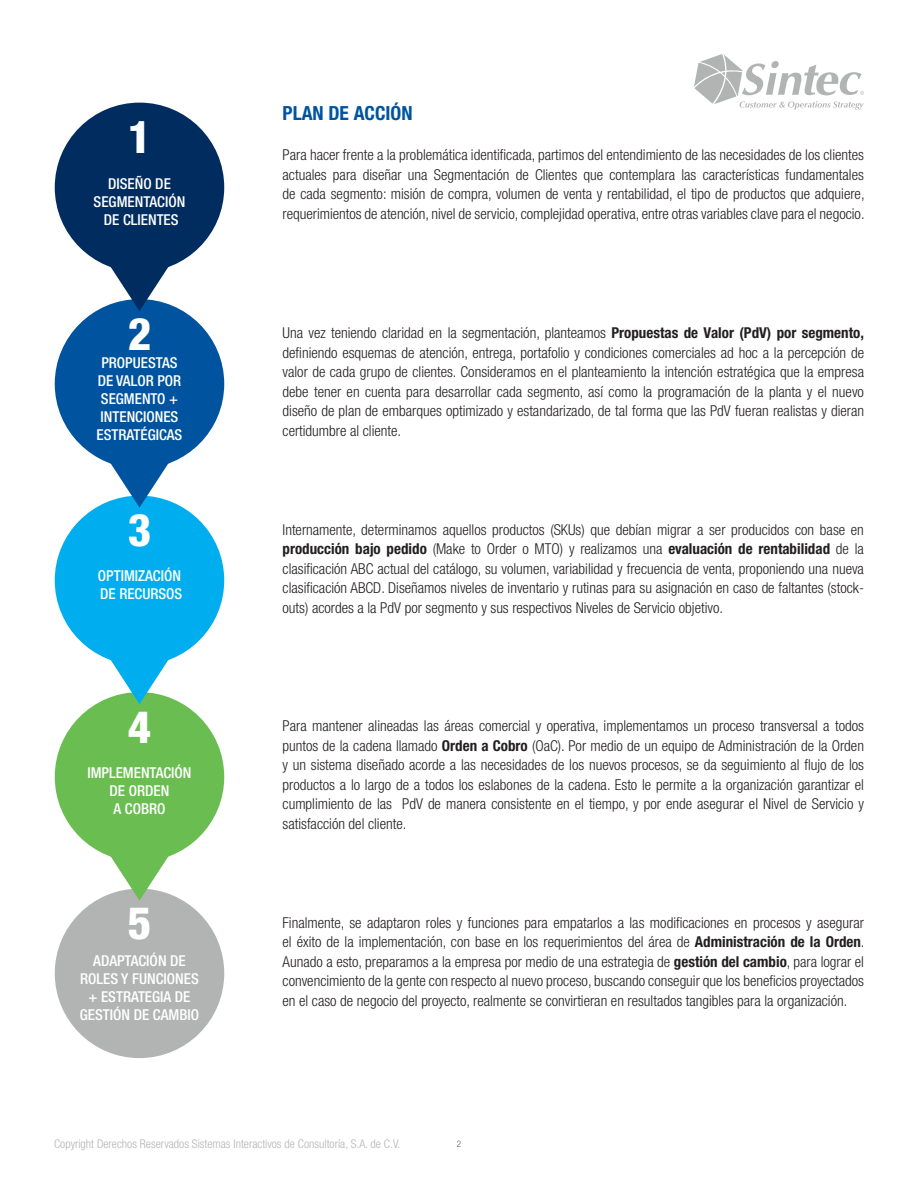
<style>
.page{position:relative;width:918px;height:1188px;background:#fff}
.page>*{position:absolute;margin:0;border:0;box-sizing:border-box;transform-origin:0 0}
.t1{font:800 condensed 45px "Helvetica Neue LT Std";color:#fff}
.t2{font:700 condensed 19.5px "Helvetica Neue LT Std";color:#00549f}
.t3{font:300 condensed 15px/19.5px "Helvetica Neue LT Std";color:#231f20;text-align:justify}
.t4{font:500 condensed 15px/18px "Helvetica Neue LT Std";color:#fff;text-align:center}
.t5{font:300 condensed 12px "Helvetica Neue LT Std";color:#b2b4b3}
.t6{font:100 condensed 9px "Helvetica Neue LT Std";color:#231f20}
.s1{font-weight:700}
</style>
<div class="page">
<svg style="left:694px;top:54px;width:170px;height:56px"></svg>
<div style="left:55px;top:103px;width:169px;height:169px;background:#002c5f;border-radius:50%"></div>
<div style="left:55px;top:299px;width:169px;height:170px;background:#00549f;border-radius:50%"></div>
<div style="left:55px;top:692px;width:169px;height:170px;background:#6abe51;border-radius:50%"></div>
<div style="left:55px;top:889px;width:169px;height:169px;background:#b2b4b3;border-radius:50%"></div>
<div style="left:55px;top:496px;width:169px;height:169px;background:#00aeef;border-radius:50%"></div>
<svg style="left:89px;top:255px;width:101px;height:56px"></svg>
<svg style="left:89px;top:452px;width:101px;height:56px"></svg>
<svg style="left:89px;top:845px;width:101px;height:56px"></svg>
<svg style="left:89px;top:648px;width:101px;height:56px"></svg>
<p class="t1" style="left:128px;top:109px;width:25px">1</p>
<p class="t4" style="left:94px;top:174px;width:93px">DISEÑO DE<br>SEGMENTACIÓN</p>
<p class="t4" style="left:104px;top:210px;width:76px">DE CLIENTES</p>
<p class="t1" style="left:128px;top:306px;width:25px">2</p>
<p class="t4" style="left:101px;top:353px;width:78px">PROPUESTAS</p>
<p class="t4" style="left:97px;top:371px;width:87px;text-align:left">DE VALOR POR<br>SEGMENTO +<br>INTENCIONES<br>ESTRATÉGICAS</p>
<p class="t1" style="left:128px;top:502px;width:25px">3</p>
<p class="t4" style="left:98px;top:567px;width:85px">OPTIMIZACIÓN</p>
<p class="t4" style="left:100px;top:585px;width:84px">DE RECURSOS</p>
<p class="t1" style="left:128px;top:699px;width:25px">4</p>
<p class="t4" style="left:87px;top:764px;width:106px">IMPLEMENTACIÓN</p>
<p class="t4" style="left:110px;top:782px;width:61px">DE ORDEN</p>
<p class="t4" style="left:114px;top:800px;width:53px">A COBRO</p>
<p class="t1" style="left:128px;top:895px;width:25px">5</p>
<p class="t4" style="left:80px;top:951px;width:121px">ADAPTACIÓN DE<br>ROLES Y FUNCIONES + ESTRATEGIA DE<br>GESTIÓN DE CAMBIO</p>
<p class="t2" style="left:283px;top:101px;width:131px">PLAN DE ACCIÓN</p>
<p class="t3" style="left:283px;top:145px;width:584px">Para hacer frente a la problemática identificada, partimos del entendimiento de las necesidades de los clientes actuales para diseñar una Segmentación de Clientes que contemplara las características fundamentales de cada segmento: misión de compra, volumen de venta y rentabilidad, el tipo de productos que adquiere, requerimientos de atención, nivel de servicio, complejidad operativa, entre otras variables clave para el negocio.</p>
<p class="t3" style="left:283px;top:323px;width:583px">Una vez teniendo claridad en la segmentación, planteamos <span class="s1">Propuestas de Valor (PdV) por segmento, </span>definiendo esquemas de atención, entrega, portafolio y condiciones comerciales ad hoc a la percepción de valor de cada grupo de clientes. Consideramos en el planteamiento la intención estratégica que la empresa debe tener en cuenta para desarrollar cada segmento, así como la programación de la planta y el nuevo diseño de plan de embarques optimizado y estandarizado, de tal forma que las PdV fueran realistas y dieran certidumbre al cliente.</p>
<p class="t3" style="left:283px;top:519px;width:583px">Internamente, determinamos aquellos productos (SKUs) que debían migrar a ser producidos con base en <span class="s1">producción bajo pedido</span> (Make to Order o MTO) y realizamos una <span class="s1">evaluación de rentabilidad</span> de la clasificación ABC actual del catálogo, su volumen, variabilidad y frecuencia de venta, proponiendo una nueva clasificación ABCD. Diseñamos niveles de inventario y rutinas para su asignación en caso de faltantes (stock&shy;outs) acordes a la PdV por segmento y sus respectivos Niveles de Servicio objetivo.</p>
<p class="t3" style="left:283px;top:716px;width:583px">Para mantener alineadas las áreas comercial y operativa, implementamos un proceso transversal a todos puntos de la cadena llamado <span class="s1">Orden a Cobro</span> (OaC). Por medio de un equipo de Administración de la Orden y un sistema diseñado acorde a las necesidades de los nuevos procesos, se da seguimiento al flujo de los productos a lo largo de a todos los eslabones de la cadena. Esto le permite a la organización garantizar el cumplimiento de las PdV de manera consistente en el tiempo, y por ende asegurar el Nivel de Servicio y satisfacción del cliente.</p>
<p class="t3" style="left:283px;top:912px;width:583px">Finalmente, se adaptaron roles y funciones para empatarlos a las modificaciones en procesos y asegurar el éxito de la implementación, con base en los requerimientos del área de <span class="s1">Administración de la Orden</span>.<br>Aunado a esto, preparamos a la empresa por medio de una estrategia de <span class="s1">gestión del cambio</span>, para lograr el convencimiento de la gente con respecto al nuevo proceso, buscando conseguir que los beneficios proyectados en el caso de negocio del proyecto, realmente se convirtieran en resultados tangibles para la organización.</p>
<p class="t5" style="left:54px;top:1137px;width:348px">Copyright Derechos Reservados Sistemas Interactivos de Consultoría, S.A. de C.V.</p>
<p class="t6" style="left:457px;top:1139px;width:6px">2</p>
</div>
